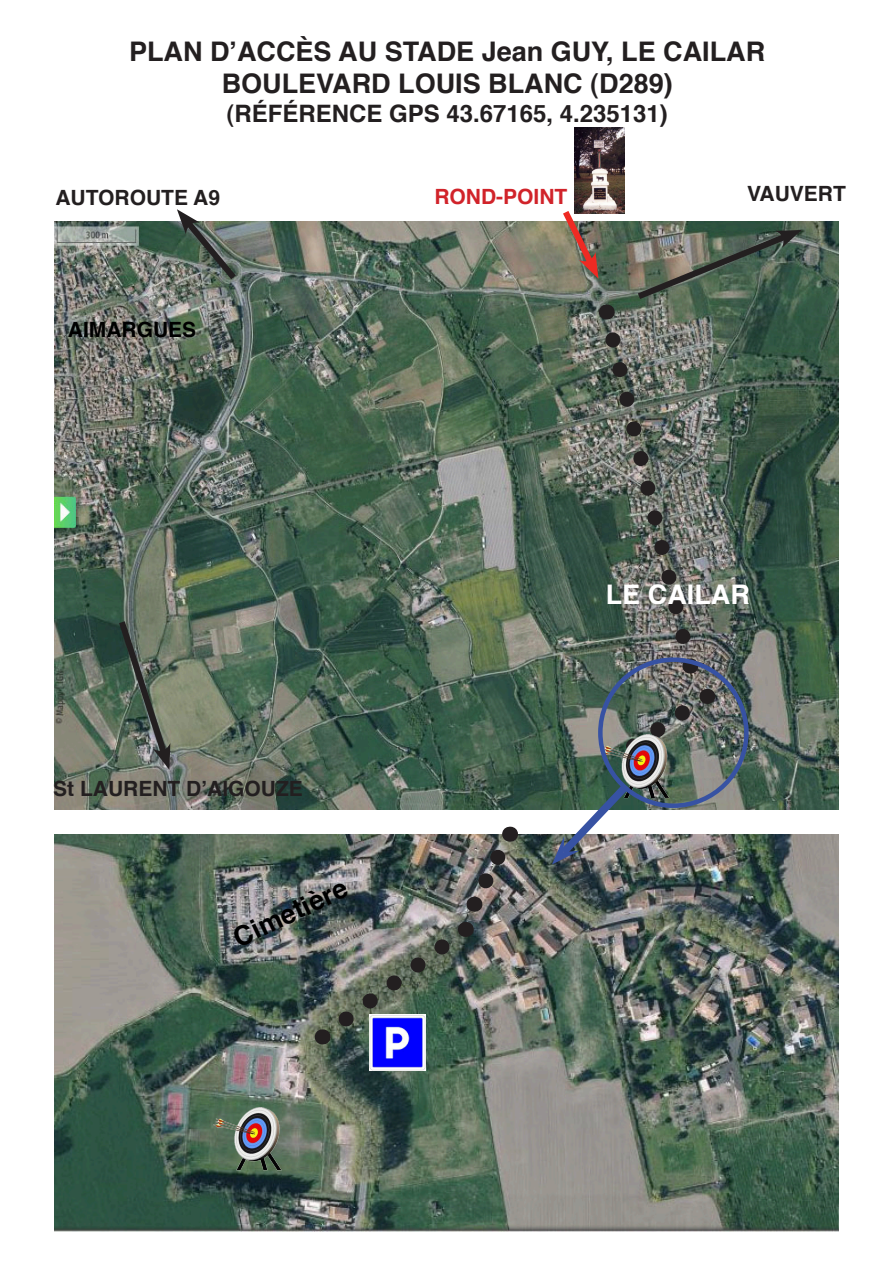
<style>
.page{position:relative;width:893px;height:1263px;background:#fff}
.page>*{position:absolute;margin:0;border:0;box-sizing:border-box;transform-origin:0 0}
.t1{font:700 27px "Helvetica";color:#231f20}
.t2{font:700 27px "Helvetica";color:#000}
.t3{font:700 27px "Helvetica";color:#fff}
.t4{font:700 24px "Helvetica";color:#231f20}
.t5{font:700 21px "Helvetica";color:#231f20}
.t6{font:700 21px "Helvetica";color:#d1232a}
.t7{font:700 21px "Helvetica";color:#000}
</style>
<div class="page">
<img style="left:54px;top:835px;width:785px;height:396px">
<img style="left:54px;top:221px;width:785px;height:589px">
<svg style="left:625px;top:689px;width:83px;height:70px;background:#5e6860"></svg>
<svg style="left:114px;top:615px;width:58px;height:155px;background:#5c695c"></svg>
<svg style="left:558px;top:204px;width:244px;height:469px;background:#5d6b60"></svg>
<svg style="left:177px;top:209px;width:65px;height:77px;background:#727d75"></svg>
<img style="left:581px;top:734px;width:105px;height:76px">
<img style="left:575px;top:128px;width:49px;height:86px">
<img style="left:193px;top:1107px;width:105px;height:80px">
<img style="left:322px;top:826px;width:202px;height:218px">
<img style="left:370px;top:1014px;width:55px;height:56px">
<div style="left:598px;top:657px;width:151px;height:151px;border:4px solid #3752a3;border-radius:50%"></div>
<img style="left:552px;top:778px;width:83px;height:86px">
<p class="t1" style="left:129px;top:30px;width:638px">PLAN D’ACCÈS AU STADE Jean GUY, LE CAILAR</p>
<p class="t1" style="left:222px;top:62px;width:453px">BOULEVARD LOUIS BLANC (D289)</p>
<p class="t4" style="left:226px;top:94px;width:443px">(RÉFÉRENCE GPS 43.67165, 4.235131)</p>
<p class="t5" style="left:55px;top:180px;width:166px">AUTOROUTE A9</p>
<p class="t6" style="left:434px;top:180px;width:134px">ROND-POINT</p>
<p class="t7" style="left:68px;top:313px;width:130px">AIMARGUES</p>
<p class="t5" style="left:747px;top:177px;width:100px">VAUVERT</p>
<p class="t5" style="left:53px;top:771px;width:251px">St LAURENT D’AIGOUZE</p>
<p class="t2" style="left:225px;top:920px;width:125px;rotate:-26deg">Cimetière</p>
<p class="t3" style="left:606px;top:572px;width:145px">LE CAILAR</p>
</div>
